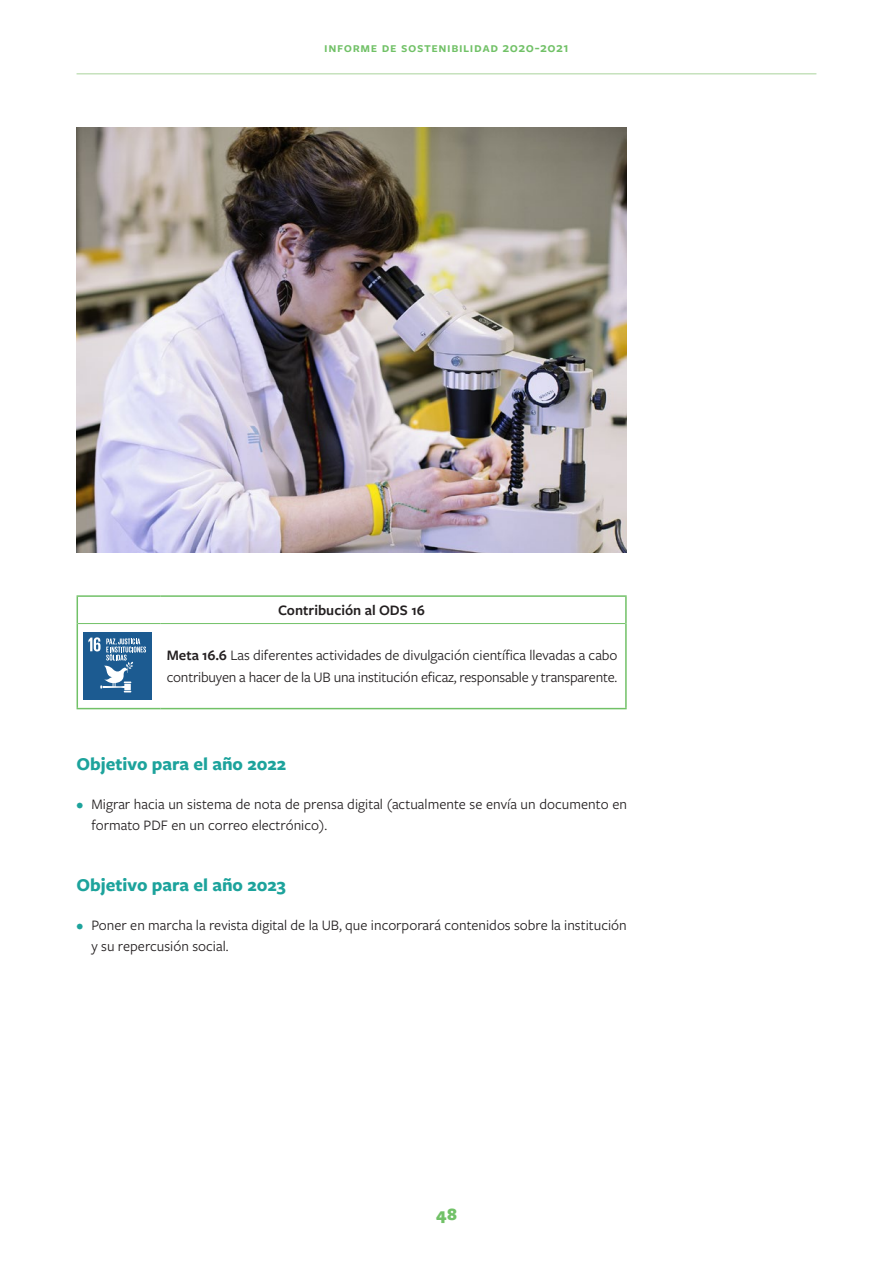
<style>
.page{position:relative;width:893px;height:1263px;background:#fff}
.page>*{position:absolute;margin:0;border:0;box-sizing:border-box;transform-origin:0 0}
.t1{font:700 18.75px "Freight Sans Pro";color:#1da39c}
.t2{font:900 18px "Freight Sans Pro";color:#71c167}
.t3{font:15px/21.8px "Freight Sans Pro";color:#231f20}
.t4{font:600 15px "Freight Sans Pro";color:#231f20}
.t5{font:600 14.25px "Freight Sans Pro";letter-spacing:.04em;color:#71c167}
.s1{font-weight:600}
.s2{color:#1da39c}
</style>
<div class="page">
<hr style="left:77px;top:73px;width:739px;height:2px;background:#c6e2bd">
<hr style="left:77px;top:623px;width:1px;height:85px;background:#71c167">
<hr style="left:77px;top:708px;width:84px;height:1px;background:#71c167">
<hr style="left:625px;top:623px;width:2px;height:85px;background:#71c167">
<hr style="left:161px;top:708px;width:466px;height:1px;background:#71c167">
<hr style="left:77px;top:595px;width:84px;height:2px;background:#71c167">
<svg style="left:77px;top:597px;width:1px;height:26px"></svg>
<hr style="left:161px;top:595px;width:466px;height:2px;background:#71c167">
<hr style="left:625px;top:597px;width:2px;height:26px;background:#71c167">
<hr style="left:78px;top:623px;width:83px;height:1px;background:#71c167">
<hr style="left:161px;top:623px;width:464px;height:1px;background:#71c167">
<div style="left:83px;top:632px;width:68px;height:68px;background:#1c5b91"></div>
<svg style="left:88px;top:637px;width:58px;height:55px"></svg>
<img style="left:77px;top:128px;width:550px;height:425px">
<p class="t5" style="left:324px;top:38px;width:246px">informe de sostenibilidad 2020-2021</p>
<p class="t4" style="left:278px;top:600px;width:149px">Contribución al ODS 16</p>
<p class="t3" style="left:167px;top:644px;width:452px"><span class="s1">Meta 16.6</span> Las diferentes actividades de divulgación científica llevadas a cabo contribuyen a hacer de la UB una institución eficaz, responsable y transparente.</p>
<p class="t1" style="left:77px;top:751px;width:211px">Objetivo para el año 2022</p>
<p class="t3" style="left:91px;top:792px;width:537px;text-indent:-15px"><span class="s2">•</span> Migrar hacia un sistema de nota de prensa digital (actualmente se envía un documento en formato PDF en un correo electrónico).</p>
<p class="t1" style="left:77px;top:872px;width:211px">Objetivo para el año 2023</p>
<p class="t3" style="left:91px;top:913px;width:537px;text-indent:-15px"><span class="s2">•</span> Poner en marcha la revista digital de la UB, que incorporará contenidos sobre la institución y su repercusión social.</p>
<p class="t2" style="left:436px;top:1201px;width:23px">48</p>
</div>
